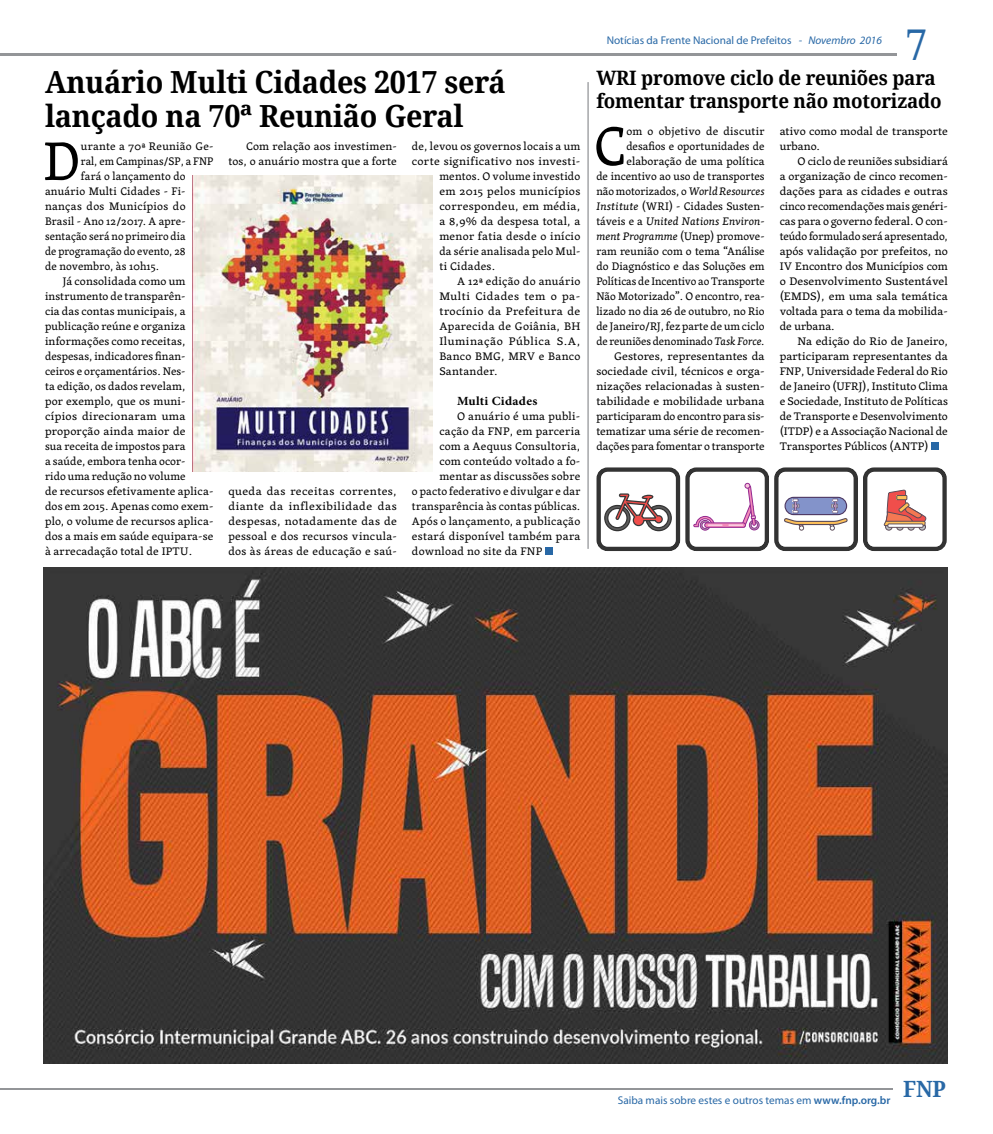
<style>
.page{position:relative;width:993px;height:1134px;background:#fff}
.page>*{position:absolute;margin:0;border:0;box-sizing:border-box;transform-origin:0 0}
.t1{font:55.88px "Skolar";color:#000}
.t2{font:42.38px "Droid Serif";color:#2868a6;scale:.94 1}
.t3{font:700 30.5px/34.5px "Droid Serif";letter-spacing:-.01em;color:#000;scale:.94 1}
.t4{font:700 19.88px/22.5px "Droid Serif";letter-spacing:-.01em;color:#000;scale:.94 1}
.t5{font:700 12.5px "Minion Pro";letter-spacing:.02em;color:#000;scale:1.04 1}
.t6{font:11.25px/15px "Skolar";letter-spacing:.01em;color:#000;text-align:right}
.t7{font:11.25px/15px "Skolar";letter-spacing:.01em;color:#000;text-align:right;scale:1.04 1}
.t8{font:11.25px/15px "Skolar";letter-spacing:.01em;color:#000;text-align:justify;scale:1.07 1}
.t9{font:11.25px "Myriad Pro";color:#2868a6}
.t10{font:11.25px "Skolar";letter-spacing:.01em;color:#000;scale:1.05 1}
.t11{font:11.25px/15px "Skolar";letter-spacing:.01em;color:#000;scale:1.06 1}
.t12{font:11.25px "Skolar";letter-spacing:.03em;color:#000;scale:1.07 1}
.t13{font:11.25px "Skolar";letter-spacing:.04em;color:#000;scale:1.07 1}
.t14{font:11.25px "Skolar";letter-spacing:.035em;color:#000;scale:1.07 1}
.s1{font-style:italic}
.s2{font-weight:600}
</style>
<div class="page">
<hr style="left:0;top:54px;width:896px;height:2px;background:#939598">
<hr style="left:0;top:1087px;width:892px;height:2px;background:#939598">
<div style="left:545px;top:547px;width:7px;height:8px;background:#2868a6"></div>
<hr style="left:587px;top:82px;width:1px;height:467px;background:#939598">
<img style="left:44px;top:567px;width:903px;height:496px">
<div style="left:930px;top:442px;width:8px;height:8px;background:#2868a6"></div>
<img style="left:193px;top:176px;width:239px;height:296px">
<svg style="left:596px;top:467px;width:351px;height:84px"></svg>
<h3 class="t3" style="left:45px;top:64px;width:491px">Anuário Multi Cidades 2017 será lançado na 70ª Reunião Geral</h3>
<h1 class="t1" style="left:43px;top:117px;width:39px">D</h1>
<p class="t6" style="left:81px;top:138px;width:134px">urante a 70ª Reunião Ge-</p>
<p class="t7" style="left:228px;top:138px;width:163px">Com relação aos investimen&shy;tos, o anuário mostra que a forte</p>
<p class="t6" style="left:412px;top:138px;width:170px">de, levou os governos locais a um</p>
<p class="t11" style="left:412px;top:153px;width:160px">corte significativo nos investi-</p>
<p class="t6" style="left:439px;top:168px;width:142px">mentos. O volume investido</p>
<p class="t8" style="left:439px;top:183px;width:133px">em 2015 pelos municípios</p>
<p class="t8" style="left:439px;top:198px;width:133px">correspondeu, em média,</p>
<p class="t10" style="left:439px;top:212px;width:136px">a 8,9% da despesa total, a</p>
<p class="t10" style="left:439px;top:227px;width:136px">menor fatia desde o início</p>
<p class="t6" style="left:439px;top:243px;width:142px">da série analisada pelo Mul-</p>
<p class="t7" style="left:439px;top:258px;width:55px">ti Cidades.</p>
<p class="t7" style="left:457px;top:273px;width:120px">A 12ª edição do anuário</p>
<p class="t14" style="left:439px;top:287px;width:133px">Multi Cidades tem o pa-</p>
<p class="t12" style="left:439px;top:302px;width:133px">trocínio da Prefeitura de</p>
<p class="t10" style="left:439px;top:317px;width:136px">Aparecida de Goiânia, BH</p>
<p class="t13" style="left:439px;top:332px;width:133px">Iluminação Pública S.A,</p>
<p class="t7" style="left:439px;top:348px;width:137px">Banco BMG, MRV e Banco</p>
<p class="t7" style="left:439px;top:363px;width:57px">Santander.</p>
<p class="t5" style="left:457px;top:392px;width:79px">Multi Cidades</p>
<p class="t7" style="left:457px;top:408px;width:120px">O anuário é uma publi-</p>
<p class="t7" style="left:439px;top:423px;width:137px">cação da FNP, em parceria</p>
<p class="t7" style="left:439px;top:438px;width:137px">com a Aequus Consultoria,</p>
<p class="t7" style="left:439px;top:453px;width:137px">com conteúdo voltado a fo-</p>
<p class="t7" style="left:439px;top:468px;width:137px">mentar as discussões sobre</p>
<p class="t6" style="left:412px;top:483px;width:170px">o pacto federativo e divulgar e dar</p>
<p class="t6" style="left:412px;top:498px;width:170px">transparência às contas públicas.</p>
<p class="t6" style="left:412px;top:513px;width:170px">Após o lançamento, a publicação</p>
<p class="t10" style="left:412px;top:527px;width:162px">estará disponível também para</p>
<p class="t7" style="left:412px;top:543px;width:127px">download no site da FNP</p>
<p class="t6" style="left:81px;top:153px;width:134px">ral, em Campinas/SP, a FNP</p>
<p class="t6" style="left:81px;top:168px;width:106px">fará o lançamento do</p>
<p class="t6" style="left:45px;top:183px;width:142px">anuário Multi Cidades - Fi-</p>
<p class="t6" style="left:45px;top:198px;width:142px">nanças dos Municípios do</p>
<p class="t6" style="left:45px;top:213px;width:142px">Brasil - Ano 12/2017. A apre-</p>
<p class="t6" style="left:45px;top:228px;width:142px">sentação será no primeiro dia</p>
<p class="t6" style="left:45px;top:243px;width:142px">de programação do evento, 28</p>
<p class="t6" style="left:45px;top:258px;width:116px">de novembro, às 10h15.</p>
<p class="t7" style="left:63px;top:273px;width:120px">Já consolidada como um</p>
<p class="t6" style="left:45px;top:288px;width:142px">instrumento de transparên-</p>
<p class="t6" style="left:45px;top:303px;width:142px">cia das contas municipais, a</p>
<p class="t6" style="left:45px;top:318px;width:142px">publicação reúne e organiza</p>
<p class="t7" style="left:45px;top:333px;width:137px">informações como receitas,</p>
<p class="t6" style="left:45px;top:348px;width:142px">despesas, indicadores finan-</p>
<p class="t6" style="left:45px;top:363px;width:142px">ceiros e orçamentários. Nes-</p>
<p class="t6" style="left:45px;top:378px;width:142px">ta edição, os dados revelam,</p>
<p class="t7" style="left:45px;top:393px;width:137px">por exemplo, que os muni-</p>
<p class="t8" style="left:45px;top:408px;width:133px">cípios direcionaram uma</p>
<p class="t11" style="left:45px;top:423px;width:134px">proporção ainda maior de</p>
<p class="t6" style="left:45px;top:438px;width:142px">sua receita de impostos para</p>
<p class="t6" style="left:45px;top:453px;width:142px">a saúde, embora tenha ocor-</p>
<p class="t6" style="left:45px;top:468px;width:142px">rido uma redução no volume</p>
<p class="t7" style="left:45px;top:483px;width:163px">de recursos efetivamente aplica-</p>
<p class="t7" style="left:45px;top:498px;width:163px">dos em 2015. Apenas como exem-</p>
<p class="t7" style="left:45px;top:513px;width:163px">plo, o volume de recursos aplica-</p>
<p class="t7" style="left:45px;top:528px;width:163px">dos a mais em saúde equipara-se</p>
<p class="t7" style="left:45px;top:543px;width:143px">à arrecadação total de IPTU.</p>
<p class="t8" style="left:228px;top:483px;width:159px">queda das receitas correntes, diante da inflexibilidade das despesas, notadamente das de pessoal e dos recursos vincula&shy;dos às áreas de educação e saú-</p>
<p class="t9" style="left:606px;top:34px;width:277px">Notícias da Frente Nacional de Prefeitos <span class="s1">- Novembro 2016</span></p>
<h2 class="t2" style="left:904px;top:16px;width:25px">7</h2>
<h3 class="t4" style="left:596px;top:66px;width:369px">WRI promove ciclo de reuniões para fomentar transporte não motorizado</h3>
<h1 class="t1" style="left:593px;top:102px;width:34px">C</h1>
<p class="t6" style="left:596px;top:123px;width:170px">om o objetivo de discutir desafios e oportunidades de elaboração de uma política<br>de incentivo ao uso de transportes não motorizados, o <span class="s1">World Resources<br>Institute</span> (WRI) - Cidades Susten&shy;táveis e a <span class="s1">United Nations Environ&shy;ment Programme</span> (Unep) promove&shy;ram reunião com o tema “Análise do Diagnóstico e das Soluções em<br>Políticas de Incentivo ao Transporte<br>Não Motorizado”. O encontro, rea&shy;lizado no dia 26 de outubro, no Rio de Janeiro/RJ, fez parte de um ciclo de reuniões denominado <span class="s1">Task Force.<br></span>Gestores, representantes da sociedade civil, técnicos e orga&shy;nizações relacionadas à susten&shy;tabilidade e mobilidade urbana participaram do encontro para sis&shy;tematizar uma série de recomen&shy;dações para fomentar o transporte</p>
<p class="t11" style="left:779px;top:123px;width:160px">ativo como modal de transporte urbano.</p>
<p class="t7" style="left:779px;top:153px;width:163px;text-align:justify;text-indent:18px">O ciclo de reuniões subsidiará a organização de cinco recomen&shy;dações para as cidades e outras cinco recomendações mais genéri&shy;cas para o governo federal. O con&shy;teúdo formulado será apresentado, após validação por prefeitos, no IV Encontro dos Municípios com o Desenvolvimento Sustentável (EMDS), em uma sala temática voltada para o tema da mobilida&shy;de urbana.</p>
<p class="t8" style="left:779px;top:333px;width:159px;text-indent:18px">Na edição do Rio de Janeiro, participaram representantes da FNP, Universidade Federal do Rio de Janeiro (UFRJ), Instituto Clima e Sociedade, Instituto de Políticas de Transporte e Desenvolvimento (ITDP) e a Associação Nacional de Transportes Públicos (ANTP)</p>
<p class="t9" style="left:617px;top:1093px;width:330px">Saiba mais sobre estes e outros temas em <span class="s2">www.fnp.org.br</span> <sup>FNP</sup></p>
</div>
